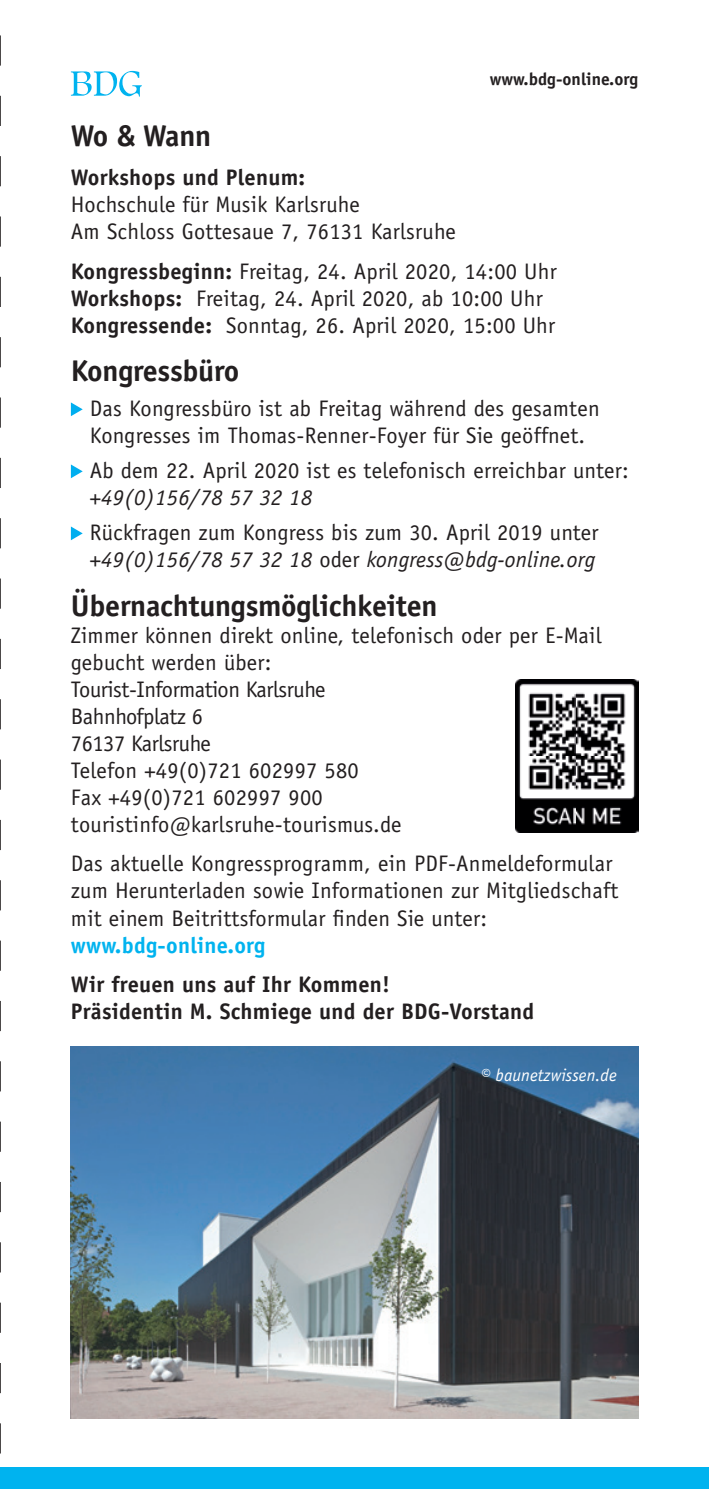
<style>
.page{position:relative;width:709px;height:1489px;background:#fff}
.page>*{position:absolute;margin:0;border:0;box-sizing:border-box;transform-origin:0 0}
.t1{font:700 30px "Officina Sans";letter-spacing:-.01em;color:#231f20}
.t2{font:22.5px/27px "Officina Sans";letter-spacing:.01em;color:#231f20}
.t3{font:700 22.5px/27px "Officina Sans";letter-spacing:.01em;color:#231f20}
.t4{font:italic 22.5px "Officina Sans";letter-spacing:.01em;color:#231f20}
.t5{font:700 22.5px "Officina Sans";letter-spacing:.01em;color:#00b3ef}
.t6{font:700 17.5px "Officina Sans";color:#231f20}
.t7{font:italic 17.5px "Officina Sans";color:#fff}
.s1{font-weight:700}
.s2{font-style:italic}
</style>
<div class="page">
<svg style="left:71px;top:71px;width:71px;height:26px"></svg>
<div style="left:0;top:1467px;width:709px;height:21px;background:#00b3ef"></div>
<svg style="left:71px;top:402px;width:12px;height:14px"></svg>
<svg style="left:71px;top:464px;width:12px;height:14px"></svg>
<svg style="left:71px;top:526px;width:12px;height:14px"></svg>
<img style="left:71px;top:1046px;width:567px;height:371px">
<svg style="left:0;top:35px;width:1px;height:1418px"></svg>
<img style="left:515px;top:680px;width:123px;height:152px">
<p class="t6" style="left:490px;top:68px;width:150px">www.bdg-online.org</p>
<h1 class="t1" style="left:71px;top:117px;width:142px">Wo &amp; Wann</h1>
<p class="t3" style="left:71px;top:164px;width:236px">Workshops und Plenum:</p>
<p class="t2" style="left:71px;top:191px;width:386px">Hochschule für Musik Karlsruhe<br>Am Schloss Gottesaue 7, 76131 Karlsruhe</p>
<p class="t2" style="left:71px;top:257px;width:487px"><span class="s1">Kongressbeginn:</span> Freitag, 24. April 2020, 14:00 Uhr<br><span class="s1">Workshops:</span> Freitag, 24. April 2020, ab 10:00 Uhr<br><span class="s1">Kongressende:</span> Sonntag, 26. April 2020, 15:00 Uhr</p>
<h1 class="t1" style="left:71px;top:352px;width:170px">Kongressbüro</h1>
<p class="t2" style="left:90px;top:395px;width:511px">Das Kongressbüro ist ab Freitag während des gesamten<br>Kongresses im Thomas-Renner-Foyer für Sie geöffnet.</p>
<p class="t2" style="left:90px;top:457px;width:540px">Ab dem 22. April 2020 ist es telefonisch erreichbar unter:</p>
<p class="t4" style="left:90px;top:484px;width:224px">+49(0)156/78 57 32 18</p>
<p class="t2" style="left:90px;top:519px;width:510px">Rückfragen zum Kongress bis zum 30. April 2019 unter <span class="s2">+49(0)156/78 57 32 18</span> oder <span class="s2">kongress@bdg-online.org</span></p>
<h1 class="t1" style="left:71px;top:587px;width:368px">Übernachtungsmöglichkeiten</h1>
<p class="t2" style="left:71px;top:621px;width:532px">Zimmer können direkt online, telefonisch oder per E-Mail gebucht werden über:<br>Tourist-Information Karlsruhe<br>Bahnhofplatz 6<br>76137 Karlsruhe<br>Telefon +49(0)721 602997 580<br>Fax +49(0)721 602997 900 touristinfo@karlsruhe-tourismus.de</p>
<p class="t2" style="left:71px;top:850px;width:549px">Das aktuelle Kongressprogramm, ein PDF-Anmeldeformular zum Herunterladen sowie Informationen zur Mitgliedschaft mit einem Beitrittsformular finden Sie unter:</p>
<p class="t5" style="left:71px;top:930px;width:196px">www.bdg-online.org</p>
<p class="t3" style="left:71px;top:970px;width:465px">Wir freuen uns auf Ihr Kommen!<br>Präsidentin M. Schmiege und der BDG-Vorstand</p>
<p class="t7" style="left:481px;top:1064px;width:138px">© baunetzwissen.de</p>
</div>
